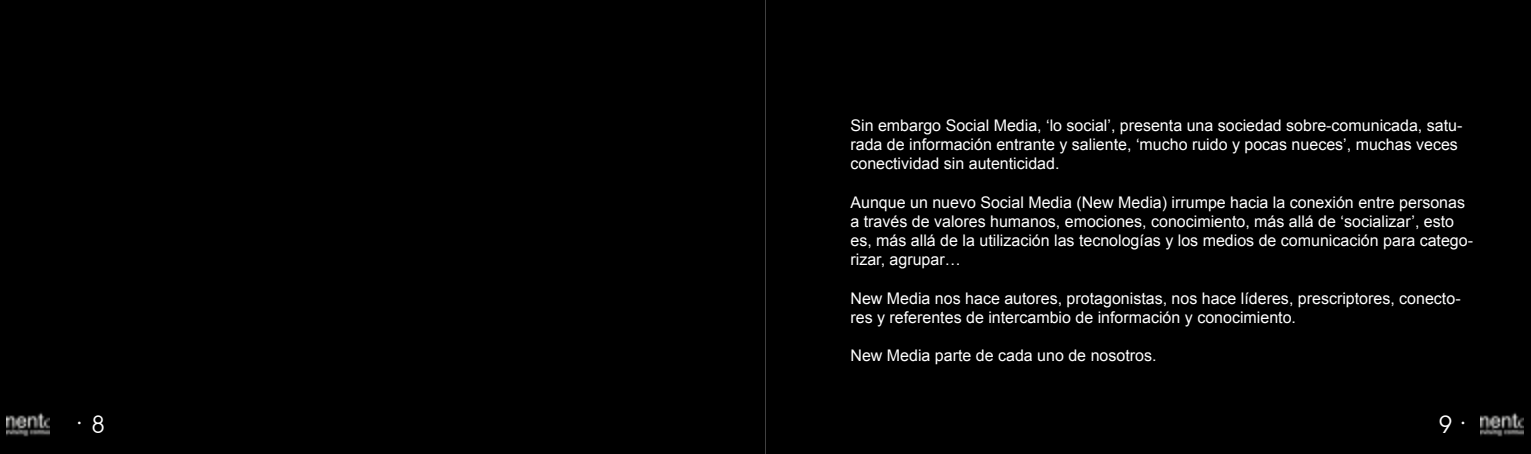
<style>
.page{position:relative;width:1531px;height:454px;background:#fff}
.page>*{position:absolute;margin:0;border:0;box-sizing:border-box;transform-origin:0 0}
.t1{font:28px "Avant Garde IT Cby BT";color:#fff}
.t2{font:24px "Avant Garde IT Cby BT";color:#fff}
.t3{font:16px/19.2px "Arial";color:#fff}
.s1{font-size:24px}
.s2{font-size:28px}
</style>
<div class="page">
<div style="left:1px;top:1px;width:763px;height:451px;background:#000"></div>
<div style="left:0;top:0;width:765px;height:454px;border:2px solid #000"></div>
<div style="left:766px;top:1px;width:764px;height:451px;background:#000"></div>
<div style="left:765px;top:0;width:766px;height:454px;border:2px solid #000"></div>
<img style="left:1480px;top:412px;width:43px;height:25px">
<img style="left:7px;top:412px;width:43px;height:25px">
<p class="t3" style="left:850px;top:116px;width:613px">Sin embargo Social Media, ‘lo social’, presenta una sociedad sobre-comunicada, satu&shy;rada de información entrante y saliente, ‘mucho ruido y pocas nueces’, muchas veces conectividad sin autenticidad.</p>
<p class="t3" style="left:850px;top:192px;width:624px">Aunque un nuevo Social Media (New Media) irrumpe hacia la conexión entre personas a través de valores humanos, emociones, conocimiento, más allá de ‘socializar’, esto es, más allá de la utilización las tecnologías y los medios de comunicación para catego&shy;rizar, agrupar…</p>
<p class="t3" style="left:850px;top:288px;width:612px">New Media nos hace autores, protagonistas, nos hace líderes, prescriptores, conecto&shy;res y referentes de intercambio de información y conocimiento.</p>
<p class="t3" style="left:850px;top:346px;width:307px">New Media parte de cada uno de nosotros.</p>
<h1 class="t1" style="left:76px;top:405px;width:31px">· <span class="s1">8</span></h1>
<h2 class="t2" style="left:1439px;top:409px;width:30px">9 <span class="s2">·</span></h2>
</div>
